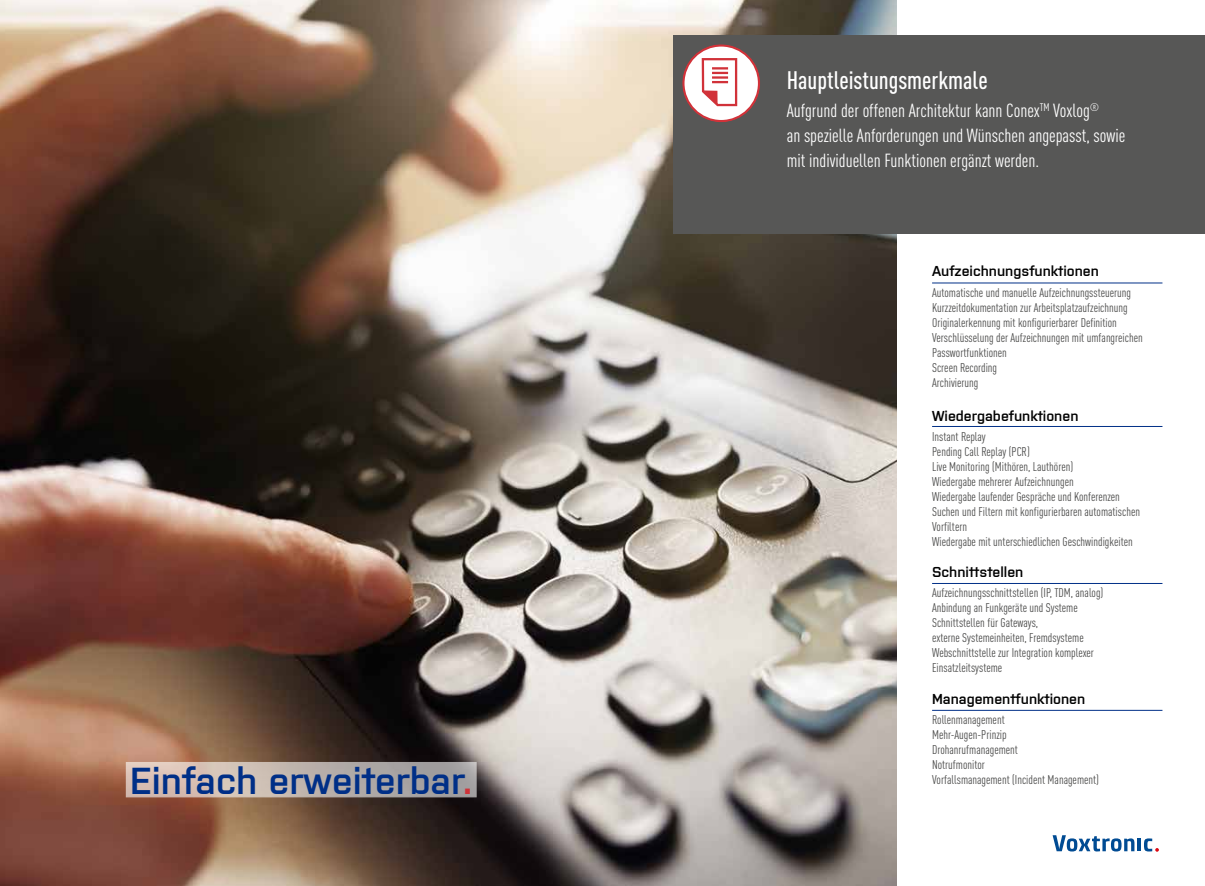
<style>
.page{position:relative;width:1205px;height:886px;background:#fff}
.page>*{position:absolute;margin:0;border:0;box-sizing:border-box;transform-origin:0 0}
.t1{font:600 37.5px "Purista";color:#002f87}
.t2{font:500 condensed 25px "DIN Pro";color:#fff}
.t3{font:condensed 18.75px/25px "DIN Pro";color:#fff}
.t4{font:600 14.38px "Purista";color:#000}
.t5{font:condensed 12.5px/15px "DIN Pro";color:#4a4a49}
.s1{color:#cf3339}
</style>
<div class="page">
<img style="left:0;top:0;width:896px;height:886px">
<div style="left:673px;top:35px;width:532px;height:199px;background:#575756"></div>
<svg style="left:682px;top:44px;width:78px;height:78px"></svg>
<hr style="left:932px;top:283px;width:230px;height:1px;background:#002f87">
<hr style="left:932px;top:426px;width:230px;height:1px;background:#002f87">
<hr style="left:932px;top:583px;width:230px;height:1px;background:#002f87">
<hr style="left:932px;top:710px;width:230px;height:1px;background:#002f87">
<svg style="left:126px;top:762px;width:351px;height:35px;background:#bfb3ac"></svg>
<svg style="left:1052px;top:835px;width:82px;height:16px"></svg>
<hr style="left:1137px;top:839px;width:4px;height:12px;background:#004b93">
<svg style="left:1144px;top:838px;width:15px;height:14px"></svg>
<h2 class="t2" style="left:787px;top:61px;width:202px">Hauptleistungsmerkmale</h2>
<h3 class="t3" style="left:787px;top:97px;width:340px">Aufgrund der offenen Architektur kann Conex<sup>TM</sup> Voxlog<sup>®<br></sup>an spezielle Anforderungen und Wünschen angepasst, sowie mit individuellen Funktionen ergänzt werden.</h3>
<p class="t4" style="left:932px;top:261px;width:168px">Aufzeichnungsfunktionen</p>
<p class="t5" style="left:932px;top:284px;width:212px">Automatische und manuelle Aufzeichnungssteuerung Kurzzeitdokumentation zur Arbeitsplatzaufzeichnung Originalerkennung mit konfigurierbarer Definition Verschlüsselung der Aufzeichnungen mit umfangreichen Passwortfunktionen<br>Screen Recording<br>Archivierung</p>
<p class="t4" style="left:932px;top:405px;width:148px">Wiedergabefunktionen</p>
<p class="t5" style="left:932px;top:428px;width:209px">Instant Replay<br>Pending Call Replay (PCR)<br>Live Monitoring (Mithören, Lauthören)<br>Wiedergabe mehrerer Aufzeichnungen<br>Wiedergabe laufender Gespräche und Konferenzen Suchen und Filtern mit konfigurierbaren automatischen Vorfiltern<br>Wiedergabe mit unterschiedlichen Geschwindigkeiten</p>
<p class="t4" style="left:932px;top:561px;width:93px">Schnittstellen</p>
<p class="t5" style="left:932px;top:584px;width:173px">Aufzeichnungsschnittstellen (IP, TDM, analog)<br>Anbindung an Funkgeräte und Systeme Schnittstellen für Gateways,<br>externe Systemeinheiten, Fremdsysteme Webschnittstelle zur Integration komplexer Einsatzleitsysteme</p>
<p class="t4" style="left:932px;top:688px;width:155px">Managementfunktionen</p>
<p class="t5" style="left:932px;top:711px;width:87px">Rollenmanagement<br>Mehr-Augen-Prinzip<br>Drohanrufmanagement<br>Notrufmonitor</p>
<h1 class="t1" style="left:130px;top:753px;width:344px">Einfach erweiterbar<span class="s1">.</span></h1>
<p class="t5" style="left:932px;top:771px;width:168px">Vorfallsmanagement (Incident Management)</p>
</div>
